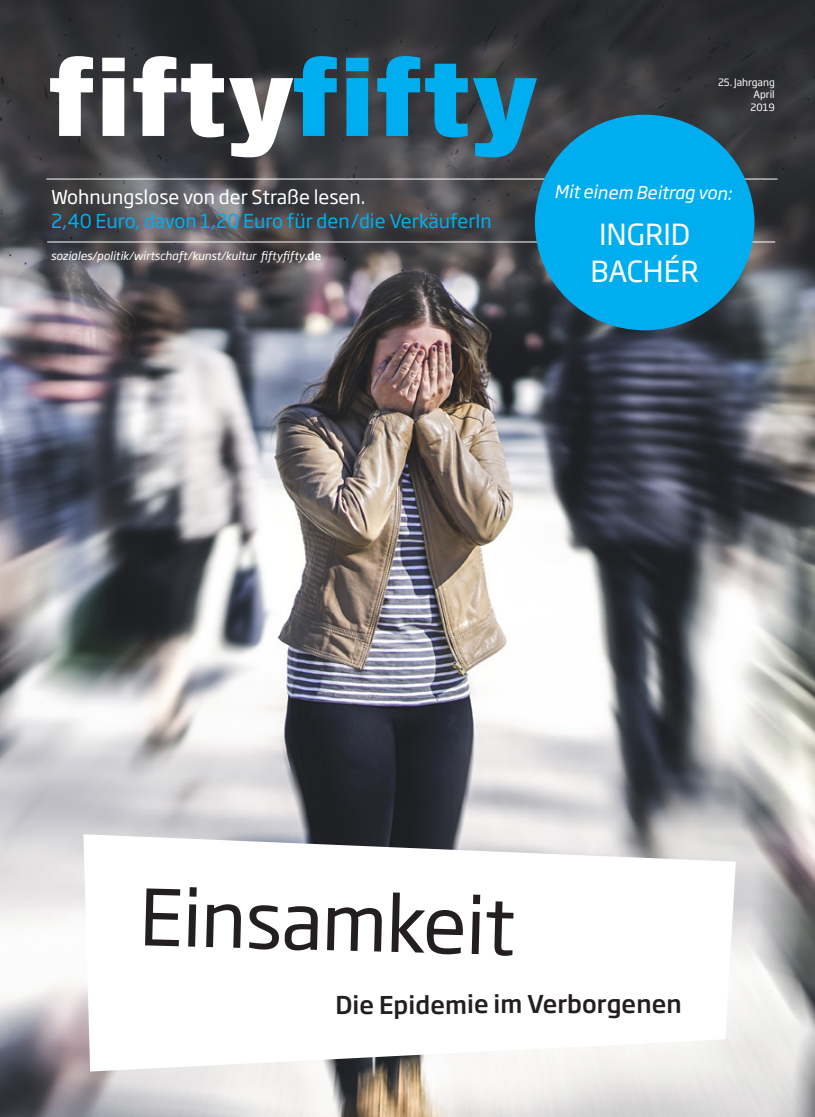
<style>
.page{position:relative;width:815px;height:1117px;background:#fff}
.page>*{position:absolute;margin:0;border:0;box-sizing:border-box;transform-origin:0 0}
.t1{font:800 100px "Soho Gothic Std";color:#fff}
.t2{font:76.62px "Soho Gothic Std";color:#231f20}
.t3{font:28.75px/37.5px "Soho Gothic Std";color:#fff}
.t4{font:500 24.25px "Soho Gothic Std";letter-spacing:-.005em;color:#231f20}
.t5{font:19px "Soho Gothic Std";color:#00aeef}
.t6{font:19px "Soho Gothic Std";color:#fff}
.t7{font:italic 17.5px "Soho Gothic Std";color:#fff}
.t8{font:italic 11.25px "Soho Gothic Std";color:#fff}
.t9{font:10px/12.5px "Soho Gothic Std";color:#fff;text-align:justify}
.s1{color:#00aeef}
.s2{font-weight:500;font-style:normal}
</style>
<div class="page">
<img style="left:0;top:0;width:815px;height:1116px">
<hr style="left:47px;top:241px;width:728px;height:1px;background:#fff">
<hr style="left:46px;top:178px;width:731px;height:1px;background:#fff">
<div style="left:535px;top:115px;width:219px;height:215px;background:#00aeef;border-radius:50%"></div>
<svg style="left:83px;top:834px;width:653px;height:237px"></svg>
<h1 class="t1" style="left:48px;top:33px;width:493px">fifty<span class="s1">fifty</span></h1>
<h3 class="t6" style="left:51px;top:184px;width:316px">Wohnungslose von der Straße lesen.</h3>
<h3 class="t5" style="left:51px;top:209px;width:442px">2,40 Euro, davon 1,20 Euro für den/die VerkäuferIn</h3>
<p class="t8" style="left:51px;top:248px;width:272px">soziales/politik/wirtschaft/kunst/kultur fiftyfifty<span class="s2">.de</span></p>
<p class="t9" style="left:751px;top:76px;width:26px;text-indent:-33px">25. Jahrgang April 2019</p>
<h3 class="t7" style="left:555px;top:180px;width:179px;rotate:1deg">Mit einem Beitrag von:</h3>
<h3 class="t3" style="left:591px;top:216px;width:110px">INGRID<br>BACHÉR</h3>
<h2 class="t2" style="left:140px;top:869px;width:378px;rotate:1deg">Einsamkeit</h2>
<h3 class="t4" style="left:336px;top:988px;width:348px">Die Epidemie im Verborgenen</h3>
</div>
